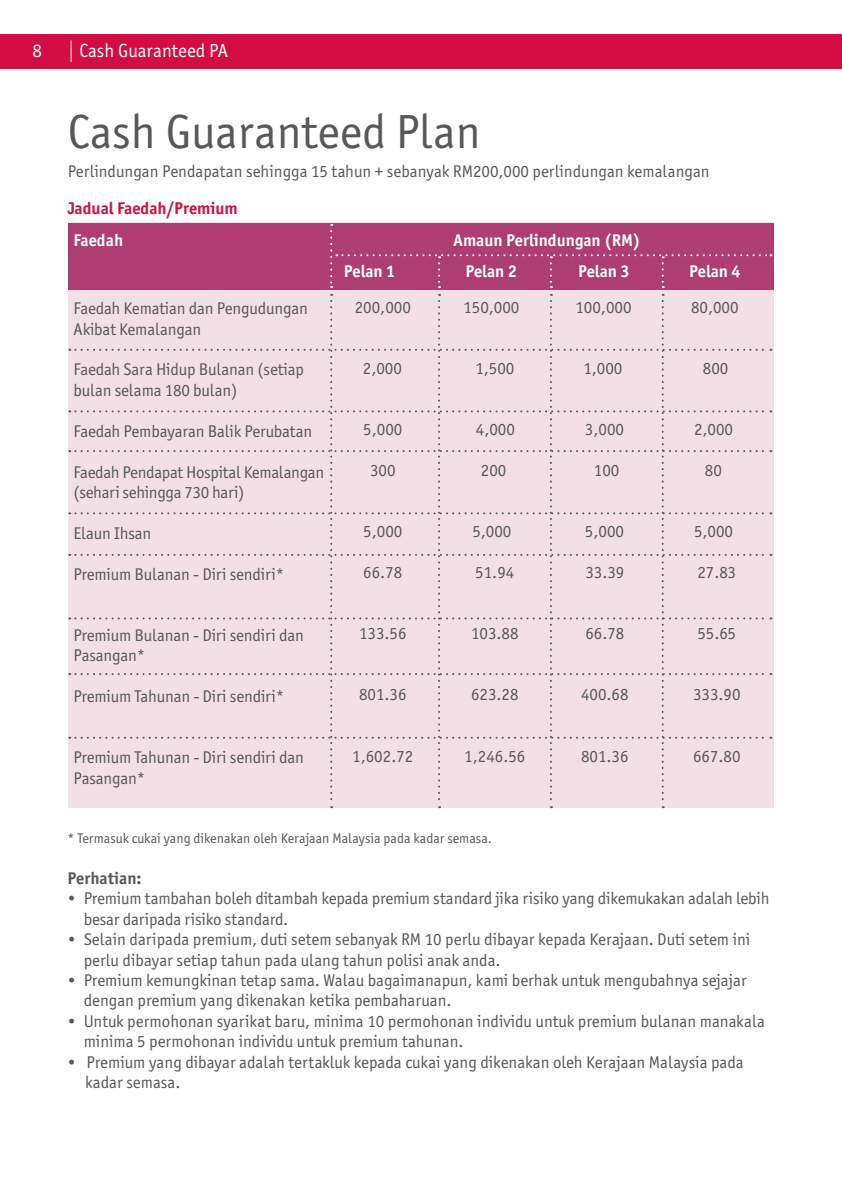
<style>
.page{position:relative;width:842px;height:1191px;background:#fff}
.page>*{position:absolute;margin:0;border:0;box-sizing:border-box;transform-origin:0 0}
.t1{font:48px "Officina Sans ITC Pro";color:#57585a}
.t2{font:19px "Officina Sans ITC Pro";color:#fff}
.t3{font:17px/20.4px "Officina Sans ITC Pro";color:#57585a}
.t4{font:17px/20.4px "Officina Sans ITC Pro";letter-spacing:-.02em;color:#57585a}
.t5{font:700 17px "Officina Sans ITC Pro";color:#fff}
.t6{font:700 17px "Officina Sans ITC Pro";color:#d20d44}
.t7{font:700 17px "Officina Sans ITC Pro";color:#57585a}
.t8{font:14px "Officina Sans ITC Pro";color:#57585a}
</style>
<div class="page">
<div style="left:0;top:34px;width:842px;height:34px;background:#d20d44"></div>
<svg style="left:71px;top:40px;width:1px;height:22px"></svg>
<div style="left:68px;top:223px;width:706px;height:66px;background:#ad3d73"></div>
<div style="left:69px;top:294px;width:702px;height:514px;background:#f3e0e7"></div>
<svg style="left:330px;top:224px;width:441px;height:64px"></svg>
<p class="t2" style="left:32px;top:39px;width:11px">8</p>
<p class="t2" style="left:79px;top:39px;width:150px">Cash Guaranteed PA</p>
<p class="t1" style="left:68px;top:104px;width:414px">Cash Guaranteed Plan</p>
<p class="t3" style="left:68px;top:161px;width:643px">Perlindungan Pendapatan sehingga 15 tahun + sebanyak RM200,000 perlindungan kemalangan</p>
<p class="t6" style="left:68px;top:198px;width:172px">Jadual Faedah/Premium</p>
<p class="t5" style="left:73px;top:229px;width:51px">Faedah</p>
<p class="t5" style="left:454px;top:229px;width:189px">Amaun Perlindungan (RM)</p>
<p class="t3" style="left:73px;top:298px;width:236px">Faedah Kematian dan Pengudungan<br>Akibat Kemalangan</p>
<p class="t3" style="left:73px;top:359px;width:232px">Faedah Sara Hidup Bulanan (setiap bulan selama 180 bulan)</p>
<p class="t3" style="left:73px;top:421px;width:240px">Faedah Pembayaran Balik Perubatan</p>
<p class="t4" style="left:73px;top:461px;width:252px">Faedah Pendapat Hospital Kemalangan (sehari sehingga 730 hari)</p>
<p class="t3" style="left:73px;top:523px;width:79px">Elaun Ihsan</p>
<p class="t3" style="left:73px;top:563px;width:212px">Premium Bulanan - Diri sendiri*</p>
<p class="t3" style="left:73px;top:625px;width:232px">Premium Bulanan - Diri sendiri dan<br>Pasangan*</p>
<p class="t3" style="left:73px;top:686px;width:212px">Premium Tahunan - Diri sendiri*</p>
<p class="t3" style="left:73px;top:747px;width:232px">Premium Tahunan - Diri sendiri dan<br>Pasangan*</p>
<p class="t5" style="left:344px;top:261px;width:53px">Pelan 1</p>
<p class="t5" style="left:465px;top:261px;width:53px">Pelan 2</p>
<p class="t5" style="left:578px;top:261px;width:53px">Pelan 3</p>
<p class="t5" style="left:689px;top:261px;width:53px">Pelan 4</p>
<p class="t3" style="left:355px;top:296px;width:58px">200,000</p>
<p class="t3" style="left:463px;top:296px;width:58px">150,000</p>
<p class="t3" style="left:575px;top:296px;width:58px">100,000</p>
<p class="t3" style="left:691px;top:296px;width:49px">80,000</p>
<p class="t3" style="left:363px;top:358px;width:41px">2,000</p>
<p class="t3" style="left:475px;top:358px;width:41px">1,500</p>
<p class="t3" style="left:583px;top:358px;width:41px">1,000</p>
<p class="t3" style="left:703px;top:358px;width:27px">800</p>
<p class="t3" style="left:363px;top:419px;width:41px">5,000</p>
<p class="t3" style="left:476px;top:419px;width:41px">4,000</p>
<p class="t3" style="left:585px;top:419px;width:41px">3,000</p>
<p class="t3" style="left:694px;top:419px;width:41px">2,000</p>
<p class="t3" style="left:370px;top:460px;width:27px">300</p>
<p class="t3" style="left:481px;top:460px;width:27px">200</p>
<p class="t3" style="left:594px;top:460px;width:27px">100</p>
<p class="t3" style="left:705px;top:460px;width:18px">80</p>
<p class="t3" style="left:363px;top:521px;width:41px">5,000</p>
<p class="t3" style="left:472px;top:521px;width:41px">5,000</p>
<p class="t3" style="left:585px;top:521px;width:41px">5,000</p>
<p class="t3" style="left:694px;top:521px;width:41px">5,000</p>
<p class="t3" style="left:363px;top:562px;width:41px">66.78</p>
<p class="t3" style="left:475px;top:562px;width:41px">51.94</p>
<p class="t3" style="left:585px;top:562px;width:41px">33.39</p>
<p class="t3" style="left:697px;top:562px;width:40px">27.83</p>
<p class="t3" style="left:359px;top:623px;width:49px">133.56</p>
<p class="t3" style="left:471px;top:623px;width:49px">103.88</p>
<p class="t3" style="left:585px;top:623px;width:41px">66.78</p>
<p class="t3" style="left:697px;top:623px;width:40px">55.65</p>
<p class="t3" style="left:359px;top:684px;width:49px">801.36</p>
<p class="t3" style="left:471px;top:684px;width:49px">623.28</p>
<p class="t3" style="left:581px;top:684px;width:49px">400.68</p>
<p class="t3" style="left:693px;top:684px;width:49px">333.90</p>
<p class="t3" style="left:352px;top:745px;width:63px">1,602.72</p>
<p class="t3" style="left:464px;top:745px;width:63px">1,246.56</p>
<p class="t3" style="left:581px;top:745px;width:49px">801.36</p>
<p class="t3" style="left:693px;top:745px;width:49px">667.80</p>
<p class="t8" style="left:68px;top:830px;width:426px">* Termasuk cukai yang dikenakan oleh Kerajaan Malaysia pada kadar semasa.</p>
<p class="t7" style="left:68px;top:867px;width:75px">Perhatian:</p>
<p class="t3" style="left:84px;top:888px;width:687px;text-indent:-16px">• Premium tambahan boleh ditambah kepada premium standard jika risiko yang dikemukakan adalah lebih besar daripada risiko standard.</p>
<p class="t3" style="left:84px;top:929px;width:668px;text-indent:-16px">• Selain daripada premium, duti setem sebanyak RM 10 perlu dibayar kepada Kerajaan. Duti setem ini perlu dibayar setiap tahun pada ulang tahun polisi anak anda.</p>
<p class="t3" style="left:84px;top:970px;width:665px;text-indent:-16px">• Premium kemungkinan tetap sama. Walau bagaimanapun, kami berhak untuk mengubahnya sejajar dengan premium yang dikenakan ketika pembaharuan.</p>
<p class="t3" style="left:84px;top:1010px;width:683px;text-indent:-16px">• Untuk permohonan syarikat baru, minima 10 permohonan individu untuk premium bulanan manakala minima 5 permohonan individu untuk premium tahunan.</p>
<p class="t3" style="left:68px;top:1051px;width:678px">• Premium yang dibayar adalah tertakluk kepada cukai yang dikenakan oleh Kerajaan Malaysia pada</p>
<p class="t3" style="left:85px;top:1072px;width:97px">kadar semasa.</p>
</div>
